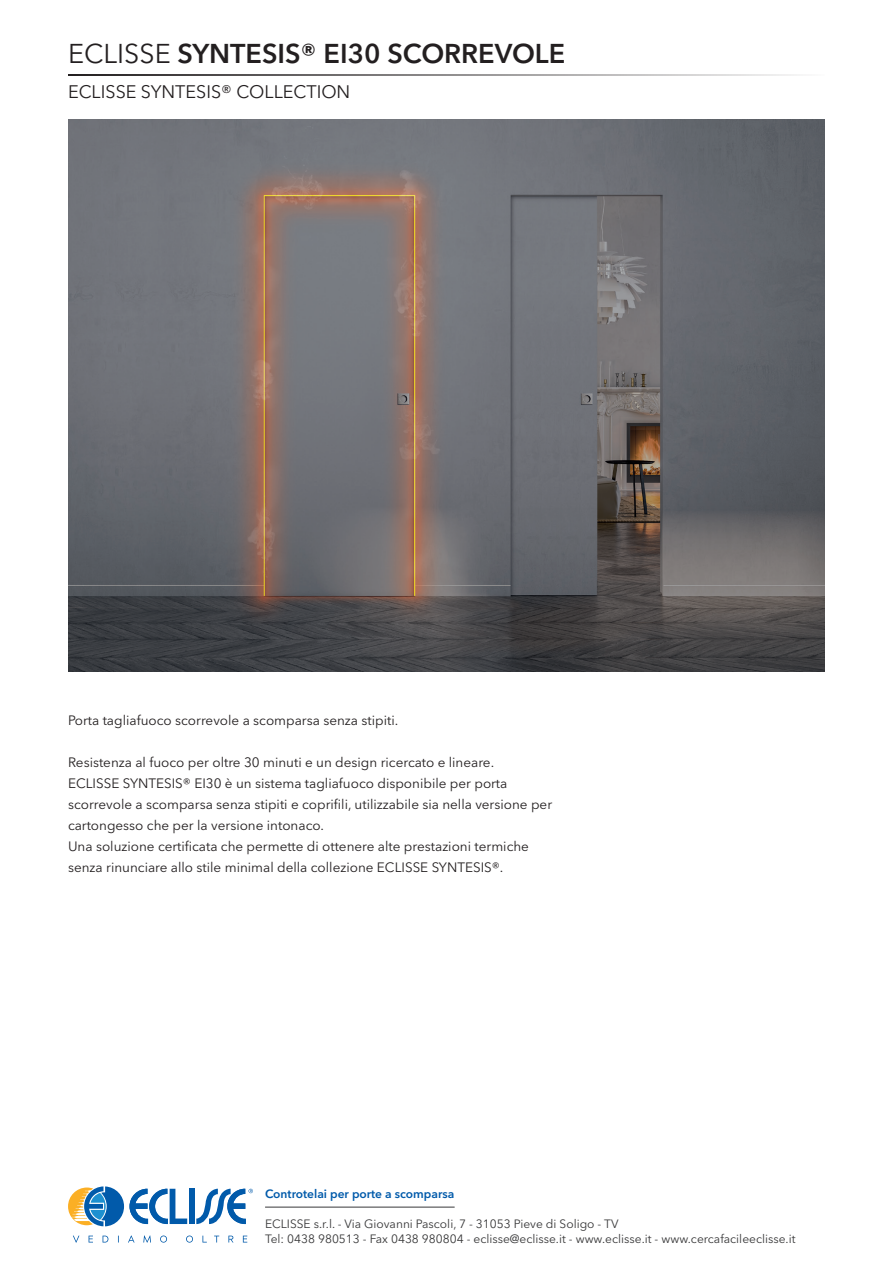
<style>
.page{position:relative;width:893px;height:1263px;background:#fff}
.page>*{position:absolute;margin:0;border:0;box-sizing:border-box;transform-origin:0 0}
.t1{font:600 27px "Avenir Next LT Pro";color:#231f20}
.t2{font:18px "Avenir Next LT Pro";color:#231f20}
.t3{font:13.5px/21px "Avenir Next LT Pro";color:#231f20}
.t4{font:12px/15px "Avenir Next LT Pro";color:#383839}
.t5{font:600 12px "Avenir Next LT Pro";color:#015aaa}
.s1{font-weight:400}
</style>
<div class="page">
<hr style="left:265px;top:1207px;width:190px;height:1px;background:#383839">
<div style="left:189px;top:1189px;width:6px;height:35px;background:#015aaa"></div>
<svg style="left:68px;top:1186px;width:119px;height:40px"></svg>
<svg style="left:196px;top:1189px;width:57px;height:35px"></svg>
<svg style="left:73px;top:1235px;width:174px;height:8px"></svg>
<img style="left:68px;top:119px;width:757px;height:553px">
<hr style="left:68px;top:75px;width:757px;height:1px;background:#231f20">
<p class="t1" style="left:68px;top:37px;width:499px"><span class="s1">ECLISSE</span> SYNTESIS® EI30 SCORREVOLE</p>
<p class="t2" style="left:68px;top:81px;width:284px">ECLISSE SYNTESIS® COLLECTION</p>
<p class="t3" style="left:68px;top:709px;width:332px">Porta tagliafuoco scorrevole a scomparsa senza stipiti.</p>
<p class="t3" style="left:68px;top:751px;width:428px">Resistenza al fuoco per oltre 30 minuti e un design ricercato e lineare.</p>
<p class="t3" style="left:68px;top:772px;width:486px">ECLISSE SYNTESIS® EI30 è un sistema tagliafuoco disponibile per porta scorrevole a scomparsa senza stipiti e coprifili, utilizzabile sia nella versione per cartongesso che per la versione intonaco.</p>
<p class="t3" style="left:68px;top:835px;width:462px">Una soluzione certificata che permette di ottenere alte prestazioni termiche senza rinunciare allo stile minimal della collezione ECLISSE SYNTESIS®.</p>
<p class="t5" style="left:265px;top:1186px;width:191px">Controtelai per porte a scomparsa</p>
<p class="t4" style="left:265px;top:1216px;width:532px">ECLISSE s.r.l. - Via Giovanni Pascoli, 7 - 31053 Pieve di Soligo - TV<br>Tel: 0438 980513 - Fax 0438 980804 - eclisse@eclisse.it - www.eclisse.it - www.cercafacileeclisse.it</p>
</div>
